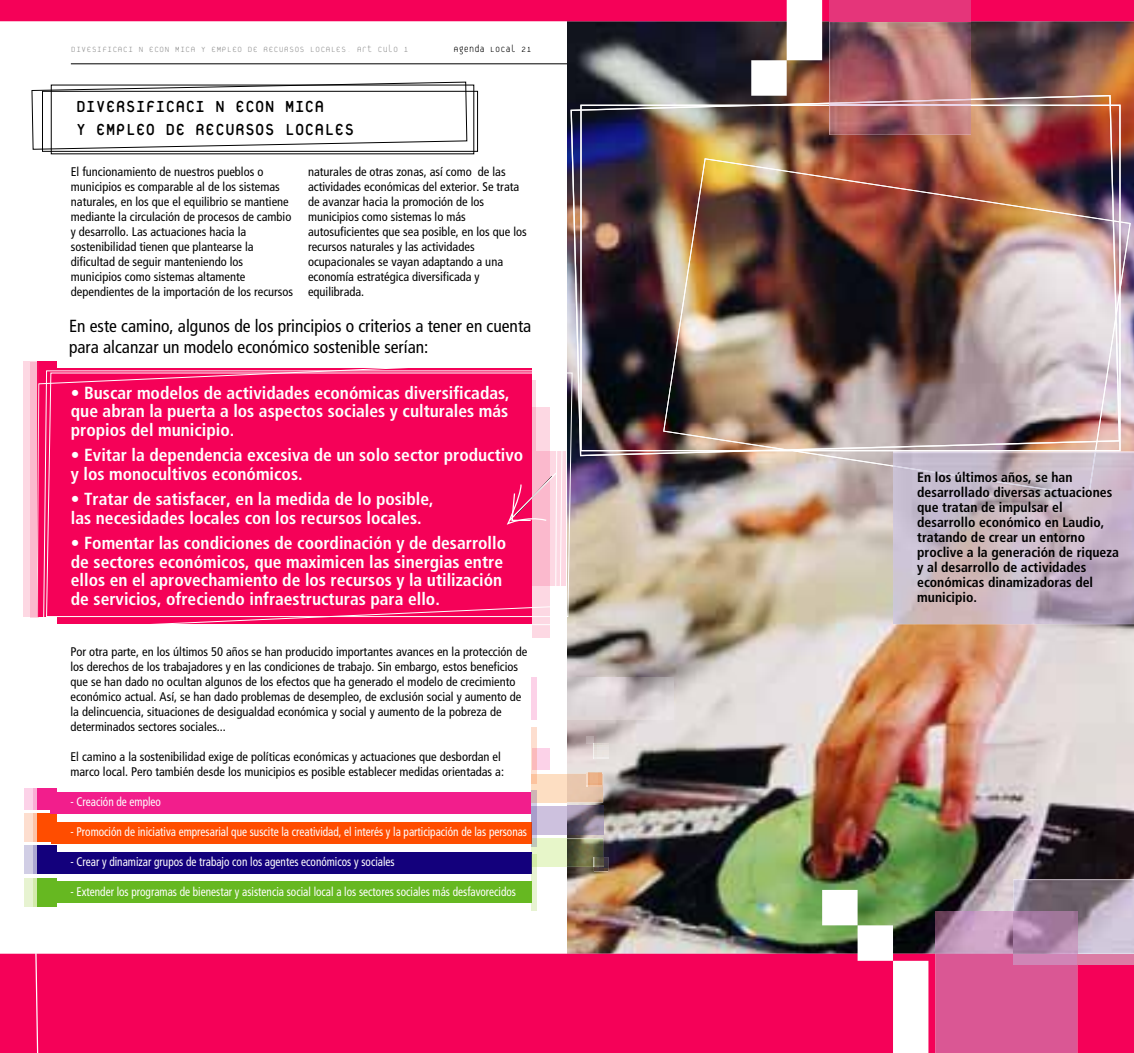
<style>
.page{position:relative;width:1134px;height:1053px;background:#fff}
.page>*{position:absolute;margin:0;border:0;box-sizing:border-box;transform-origin:0 0}
.t1{font:23.88px/22.5px "Platelet";color:#000;scale:.9 1}
.t2{font:700 condensed 17.5px/18.8px "Frutiger";color:#fff}
.t3{font:condensed 17.5px/21.2px "Frutiger";color:#000}
.t4{font:700 condensed 13.75px/15px "Frutiger";color:#000}
.t5{font:condensed 12.5px/15px "Frutiger";color:#000}
.t6{font:condensed 12.5px "Frutiger";color:#fff;scale:.9 1}
.t7{font:100 11.25px "Platelet";color:#999}
.t8{font:100 11.25px "Platelet";color:#000}
</style>
<div class="page">
<img style="left:567px;top:150px;width:567px;height:803px">
<img style="left:570px;top:150px;width:550px;height:306px">
<img style="left:663px;top:158px;width:468px;height:308px">
<div style="left:0;top:953px;width:1134px;height:99px;background:#f50158"></div>
<img style="left:893px;top:451px;width:241px;height:173px">
<svg style="left:893px;top:451px;width:203px;height:45px;background:#c7bcca"></svg>
<img style="left:1013px;top:879px;width:121px;height:74px">
<div style="left:1077px;top:953px;width:57px;height:11px;background:#db7ca4"></div>
<img style="left:935px;top:911px;width:142px;height:42px">
<div style="left:935px;top:953px;width:142px;height:99px;background:#da5794"></div>
<div style="left:1013px;top:953px;width:64px;height:11px;background:#d085b6"></div>
<svg style="left:822px;top:889px;width:106px;height:163px"></svg>
<div style="left:531px;top:773px;width:36px;height:29px;background:#fddec2"></div>
<img style="left:567px;top:773px;width:36px;height:29px">
<div style="left:531px;top:805px;width:36px;height:29px;background:#cdc1de"></div>
<img style="left:567px;top:805px;width:36px;height:29px">
<div style="left:531px;top:838px;width:36px;height:28px;background:#e7f6c9"></div>
<img style="left:567px;top:838px;width:36px;height:28px">
<img style="left:567px;top:677px;width:106px;height:42px">
<img style="left:594px;top:743px;width:14px;height:15px">
<img style="left:594px;top:857px;width:14px;height:14px">
<svg style="left:594px;top:857px;width:9px;height:9px"></svg>
<svg style="left:587px;top:772px;width:14px;height:1px"></svg>
<img style="left:587px;top:773px;width:14px;height:13px">
<div style="left:51px;top:822px;width:480px;height:21px;background:#ff4d00"></div>
<div style="left:51px;top:851px;width:480px;height:22px;background:#13007c"></div>
<div style="left:51px;top:881px;width:480px;height:21px;background:#66b821"></div>
<div style="left:37px;top:813px;width:20px;height:28px;background:#ff4d00"></div>
<div style="left:25px;top:813px;width:12px;height:28px;background:#f85b10;opacity:.2"></div>
<hr style="left:34px;top:813px;width:3px;height:28px;background:#fcc3a8">
<div style="left:37px;top:845px;width:20px;height:29px;background:#13007c"></div>
<div style="left:25px;top:845px;width:12px;height:29px;background:#1a0d81;opacity:.2"></div>
<hr style="left:34px;top:845px;width:3px;height:29px;background:#aca7d1">
<div style="left:37px;top:877px;width:20px;height:29px;background:#66b821"></div>
<div style="left:25px;top:877px;width:12px;height:29px;background:#87c71a;opacity:.2"></div>
<hr style="left:34px;top:877px;width:3px;height:29px;background:#d3eaac">
<div style="left:37px;top:787px;width:20px;height:22px;background:#f21e8c"></div>
<div style="left:51px;top:792px;width:480px;height:22px;background:#f21e8c"></div>
<div style="left:25px;top:787px;width:12px;height:22px;background:#f2208d;opacity:.2"></div>
<hr style="left:34px;top:787px;width:3px;height:22px;background:#faaed5">
<div style="left:531px;top:677px;width:6px;height:42px;background:#fcd2e8"></div>
<div style="left:531px;top:748px;width:18px;height:22px;background:#fcd2e8"></div>
<div style="left:531px;top:407px;width:18px;height:230px;background:#fdd8e3"></div>
<div style="left:531px;top:726px;width:6px;height:57px;background:#f85b10;opacity:.2"></div>
<div style="left:531px;top:790px;width:6px;height:57px;background:#1a0d81;opacity:.2"></div>
<div style="left:531px;top:854px;width:6px;height:57px;background:#87c71a;opacity:.2"></div>
<svg style="left:36px;top:361px;width:514px;height:269px"></svg>
<svg style="left:46px;top:372px;width:527px;height:245px;background:#f41162"></svg>
<svg style="left:35px;top:953px;width:4px;height:99px"></svg>
<svg style="left:507px;top:471px;width:51px;height:54px;background:#f774a1"></svg>
<div style="left:587px;top:736px;width:7px;height:7px;background:#b8a8aa"></div>
<div style="left:42px;top:91px;width:436px;height:61px;border:1px solid #000"></div>
<img style="left:0;top:0;width:1134px;height:150px">
<div style="left:24px;top:361px;width:13px;height:255px;background:#fdd8e3"></div>
<div style="left:30px;top:362px;width:8px;height:255px;background:#fbb9cd"></div>
<hr style="left:532px;top:380px;width:4px;height:71px;background:#f53e76;opacity:.2">
<p class="t7" style="left:71px;top:44px;width:339px">DIVESIFICACI N ECON MICA Y EMPLEO DE RECURSOS LOCALES. Art culo 1</p>
<p class="t8" style="left:454px;top:44px;width:79px">Agenda Local 21</p>
<h1 class="t1" style="left:76px;top:95px;width:311px">DIVERSIFICACI N ECON MICA<br>Y EMPLEO DE RECURSOS LOCALES</h1>
<p class="t5" style="left:71px;top:164px;width:224px">El funcionamiento de nuestros pueblos o municipios es comparable al de los sistemas naturales, en los que el equilibrio se mantiene mediante la circulación de procesos de cambio y desarrollo. Las actuaciones hacia la sostenibilidad tienen que plantearse la dificultad de seguir manteniendo los municipios como sistemas altamente dependientes de la importación de los recursos</p>
<p class="t5" style="left:308px;top:164px;width:220px">naturales de otras zonas, así como de las actividades económicas del exterior. Se trata de avanzar hacia la promoción de los municipios como sistemas lo más autosuficientes que sea posible, en los que los recursos naturales y las actividades ocupacionales se vayan adaptando a una economía estratégica diversificada y equilibrada.</p>
<h2 class="t3" style="left:69px;top:315px;width:464px">En este camino, algunos de los principios o criterios a tener en cuenta para alcanzar un modelo económico sostenible serían:</h2>
<h2 class="t2" style="left:71px;top:383px;width:440px;text-align:justify">• Buscar modelos de actividades económicas diversificadas, que abran la puerta a los aspectos sociales y culturales más propios del municipio.</h2>
<h2 class="t2" style="left:71px;top:446px;width:454px">• Evitar la dependencia excesiva de un solo sector productivo y los monocultivos económicos.</h2>
<h2 class="t2" style="left:71px;top:489px;width:364px">• Tratar de satisfacer, en la medida de lo posible, las necesidades locales con los recursos locales.</h2>
<h2 class="t2" style="left:71px;top:533px;width:437px">• Fomentar las condiciones de coordinación y de desarrollo de sectores económicos, que maximicen las sinergias entre ellos en el aprovechamiento de los recursos y la utilización de servicios, ofreciendo infraestructuras para ello.</h2>
<p class="t5" style="left:70px;top:644px;width:458px">Por otra parte, en los últimos 50 años se han producido importantes avances en la protección de los derechos de los trabajadores y en las condiciones de trabajo. Sin embargo, estos beneficios que se han dado no ocultan algunos de los efectos que ha generado el modelo de crecimiento económico actual. Así, se han dado problemas de desempleo, de exclusión social y aumento de la delincuencia, situaciones de desigualdad económica y social y aumento de la pobreza de determinados sectores sociales...</p>
<p class="t5" style="left:70px;top:749px;width:435px">El camino a la sostenibilidad exige de políticas económicas y actuaciones que desbordan el marco local. Pero también desde los municipios es posible establecer medidas orientadas a:</p>
<p class="t6" style="left:70px;top:794px;width:102px">- Creación de empleo</p>
<p class="t6" style="left:70px;top:824px;width:509px">- Promoción de iniciativa empresarial que suscite la creatividad, el interés y la participación de las personas</p>
<p class="t6" style="left:70px;top:854px;width:362px">- Crear y dinamizar grupos de trabajo con los agentes económicos y sociales</p>
<p class="t6" style="left:70px;top:884px;width:497px">- Extender los programas de bienestar y asistencia social local a los sectores sociales más desfavorecidos</p>
<p class="t4" style="left:917px;top:469px;width:203px">En los últimos años, se han desarrollado diversas actuaciones que tratan de impulsar el desarrollo económico en Laudio, tratando de crear un entorno proclive a la generación de riqueza y al desarrollo de actividades económicas dinamizadoras del municipio.</p>
</div>
